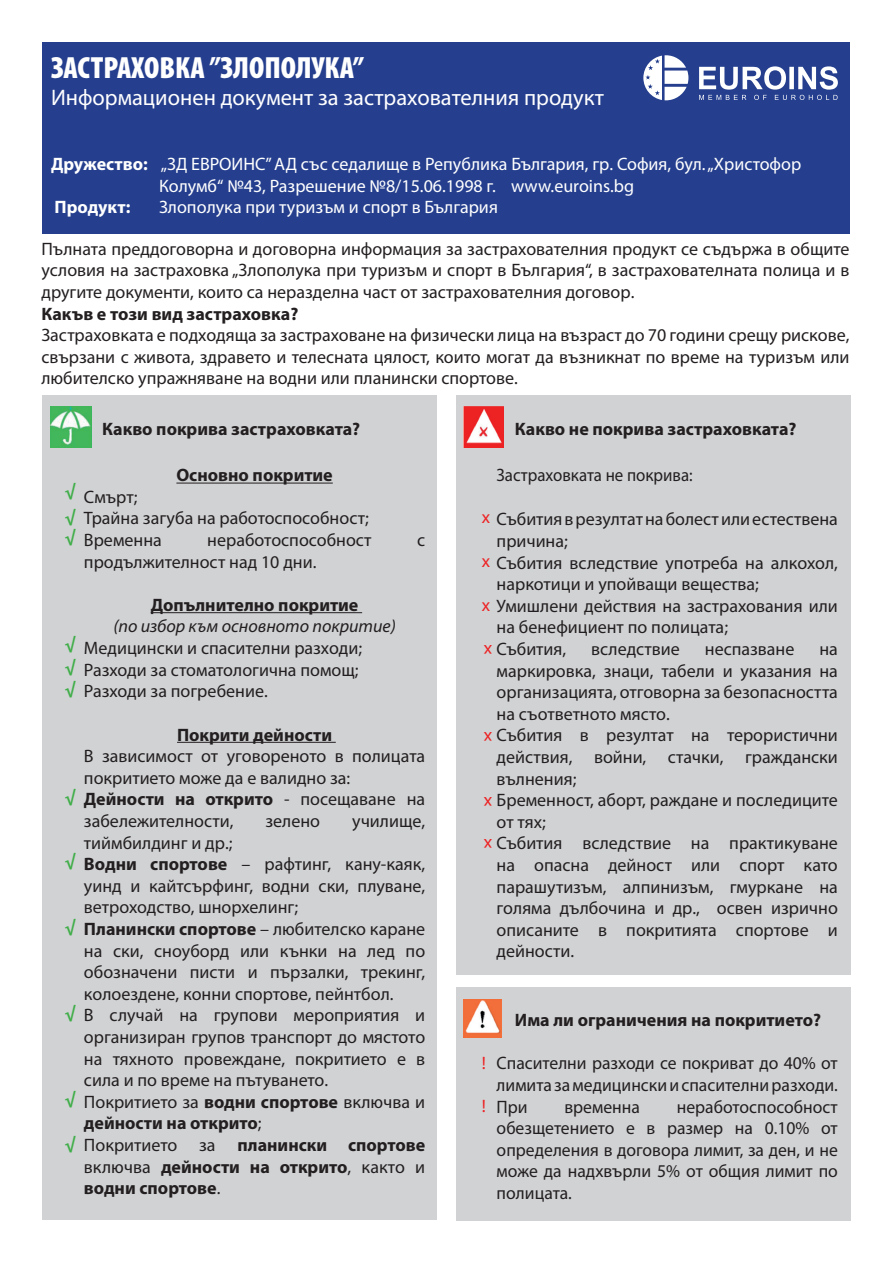
<style>
.page{position:relative;width:893px;height:1263px;background:#fff}
.page>*{position:absolute;margin:0;border:0;box-sizing:border-box;transform-origin:0 0}
.t1{font:900 condensed 30.75px "Myriad Pro";color:#fff}
.t2{font:22.5px "Myriad Pro";color:#fff}
.t3{font:18px/21.6px "Myriad Pro";color:#231f20}
.t4{font:18px/21.6px "Myriad Pro";color:#fff}
.t5{font:700 18px "Myriad Pro";color:#231f20}
.t6{font:italic 18px "Myriad Pro";color:#231f20}
.t7{font:18px "Myriad Pro";color:#231f20;scale:.94 1}
.t8{font:700 18px/20.1px "Myriad Pro";color:#40ae49}
.t9{font:700 18px "Myriad Pro";color:#fff}
.t10{font:18px "Myriad Pro";color:#ed2223}
.s1{font-weight:700}
.s2{color:#ed2223}
</style>
<div class="page">
<div style="left:43px;top:43px;width:807px;height:191px;background:#253f8e"></div>
<svg style="left:643px;top:55px;width:195px;height:45px"></svg>
<div style="left:42px;top:395px;width:395px;height:825px;background:#d1d2d4"></div>
<div style="left:456px;top:395px;width:394px;height:580px;background:#d1d2d4"></div>
<div style="left:456px;top:987px;width:394px;height:233px;background:#d1d2d4"></div>
<hr style="left:176px;top:483px;width:157px;height:1px;background:#231f20">
<hr style="left:151px;top:612px;width:211px;height:1px;background:#231f20">
<hr style="left:177px;top:742px;width:159px;height:1px;background:#231f20">
<img style="left:50px;top:406px;width:41px;height:42px">
<img style="left:464px;top:406px;width:40px;height:42px">
<img style="left:464px;top:999px;width:38px;height:39px">
<h1 class="t1" style="left:51px;top:48px;width:315px">ЗАСТРАХОВКА ”ЗЛОПОЛУКА”</h1>
<p class="t2" style="left:51px;top:84px;width:555px">Информационен документ за застрахователния продукт</p>
<p class="t4" style="left:159px;top:153px;width:644px;text-indent:-108px"><span class="s1">Дружество:</span> „ЗД ЕВРОИНС” АД със седалище в Република България, гр. София, бул. „Христофор<br>Колумб“ №43, Разрешение №8/15.06.1998 г. www.euroins.bg</p>
<p class="t9" style="left:55px;top:196px;width:77px">Продукт:</p>
<p class="t4" style="left:159px;top:196px;width:340px">Злополука при туризъм и спорт в България</p>
<p class="t3" style="left:41px;top:238px;width:809px;text-align:justify">Пълната преддоговорна и договорна информация за застрахователния продукт се съдържа в общите условия на застраховка „Злополука при туризъм и спорт в България“, в застрахователната полица и в другите документи, които са неразделна част от застрахователния договор.</p>
<p class="t5" style="left:41px;top:302px;width:258px">Какъв е този вид застраховка?</p>
<p class="t3" style="left:41px;top:324px;width:809px;text-align:justify">Застраховката е подходяща за застраховане на физически лица на възраст до 70 години срещу рискове, свързани с живота, здравето и телесната цялост, които могат да възникнат по време на туризъм или любителско упражняване на водни или планински спортове.</p>
<p class="t8" style="left:65px;top:482px;width:12px">√</p>
<p class="t8" style="left:65px;top:507px;width:12px">√ √</p>
<p class="t8" style="left:65px;top:635px;width:12px">√</p>
<p class="t8" style="left:65px;top:679px;width:12px">√</p>
<p class="t8" style="left:65px;top:657px;width:12px">√</p>
<p class="t8" style="left:65px;top:788px;width:12px">√</p>
<p class="t8" style="left:65px;top:851px;width:12px">√</p>
<p class="t8" style="left:65px;top:917px;width:12px">√</p>
<p class="t8" style="left:65px;top:1003px;width:12px">√</p>
<p class="t8" style="left:65px;top:1090px;width:12px">√</p>
<p class="t8" style="left:65px;top:1134px;width:12px">√</p>
<p class="t5" style="left:102px;top:417px;width:259px">Какво покрива застраховката?</p>
<p class="t5" style="left:515px;top:417px;width:283px">Какво не покрива застраховката?</p>
<p class="t7" style="left:497px;top:464px;width:210px">Застраховката не покрива:</p>
<p class="t10" style="left:482px;top:506px;width:10px">x</p>
<p class="t3" style="left:482px;top:551px;width:358px"><span class="s2">x</span> Събития вследствие употреба на алкохол,</p>
<p class="t3" style="left:482px;top:595px;width:358px"><span class="s2">x</span> Умишлени действия на застрахования или</p>
<p class="t5" style="left:176px;top:463px;width:158px">Основно покритие</p>
<p class="t3" style="left:84px;top:486px;width:286px">Смърт;<br>Трайна загуба на работоспособност;<br>Временна</p>
<p class="t3" style="left:497px;top:508px;width:343px">Събития в резултат на болест или естествена причина;</p>
<p class="t3" style="left:497px;top:573px;width:264px">наркотици и упойващи вещества;</p>
<p class="t3" style="left:497px;top:616px;width:233px">на бенефициент по полицата;<br>Събития,</p>
<p class="t3" style="left:207px;top:529px;width:166px">неработоспособност</p>
<p class="t3" style="left:417px;top:529px;width:10px">с</p>
<p class="t3" style="left:84px;top:550px;width:234px">продължителност над 10 дни.</p>
<p class="t5" style="left:151px;top:593px;width:209px">Допълнително покритие</p>
<p class="t6" style="left:113px;top:615px;width:284px">(по избор към основното покритие)</p>
<p class="t3" style="left:84px;top:637px;width:280px">Медицински и спасителни разходи;<br>Разходи за стоматологична помощ;<br>Разходи за погребение.</p>
<p class="t5" style="left:177px;top:723px;width:157px">Покрити дейности</p>
<p class="t3" style="left:84px;top:745px;width:343px">В зависимост от уговореното в полицата покритието може да е валидно за:<br><span class="s1">Дейности на открито</span> - посещаване на забележителности,</p>
<p class="t10" style="left:492px;top:662px;width:10px;rotate:-180deg">x</p>
<p class="t3" style="left:497px;top:638px;width:343px;text-indent:323px">на маркировка, знаци, табели и указания на организацията, отговорна за безопасността на съответното място.<br>Събития в резултат на терористични действия, войни, стачки, граждански вълнения;<br>Бременност, аборт, раждане и последиците от тях;<br>Събития вследствие на практикуване на опасна дейност или спорт като парашутизъм, алпинизъм, гмуркане на голяма дълбочина и др., освен изрично описаните в покритията спортове и дейности.</p>
<p class="t3" style="left:591px;top:638px;width:90px">вследствие</p>
<p class="t3" style="left:705px;top:638px;width:91px">неспазване</p>
<p class="t10" style="left:492px;top:749px;width:10px;rotate:-180deg">x</p>
<p class="t10" style="left:492px;top:814px;width:10px;rotate:-180deg">x</p>
<p class="t10" style="left:492px;top:856px;width:10px;rotate:-180deg">x</p>
<p class="t3" style="left:265px;top:810px;width:56px">зелено</p>
<p class="t3" style="left:352px;top:810px;width:75px">училище,</p>
<p class="t3" style="left:84px;top:831px;width:343px">тиймбилдинг и др.;<br><span class="s1">Водни спортове</span> – рафтинг, кану-каяк, уинд и кайтсърфинг, водни ски, плуване, ветроходство, шнорхелинг;<br><span class="s1">Планински спортове</span> – любителско каране на ски, сноуборд или кънки на лед по обозначени писти и пързалки, трекинг, колоездене, конни спортове, пейнтбол.<br>В случай на групови мероприятия и организиран групов транспорт до мястото на тяхното провеждане, покритието е в сила и по време на пътуването.<br>Покритието за <span class="s1">водни спортове</span> включва и <span class="s1">дейности на открито</span>;<br>Покритието за <span class="s1">планински спортове </span>включва <span class="s1">дейности на открито</span>, както и <span class="s1">водни спортове</span>.</p>
<p class="t5" style="left:515px;top:1008px;width:308px">Има ли ограничения на покритието?</p>
<p class="t3" style="left:497px;top:1052px;width:343px;text-align:justify">Спасителни разходи се покриват до 40% от лимита за медицински и спасителни разходи.<br>При</p>
<p class="t10" style="left:482px;top:1052px;width:6px">!</p>
<p class="t10" style="left:482px;top:1095px;width:6px">!</p>
<p class="t3" style="left:497px;top:1095px;width:343px;text-align:justify;text-indent:180px">неработоспособност обезщетението е в размер на 0.10% от определения в договора лимит, за ден, и не може да надхвърли 5% от общия лимит по полицата.</p>
<p class="t3" style="left:564px;top:1095px;width:77px">временна</p>
</div>
